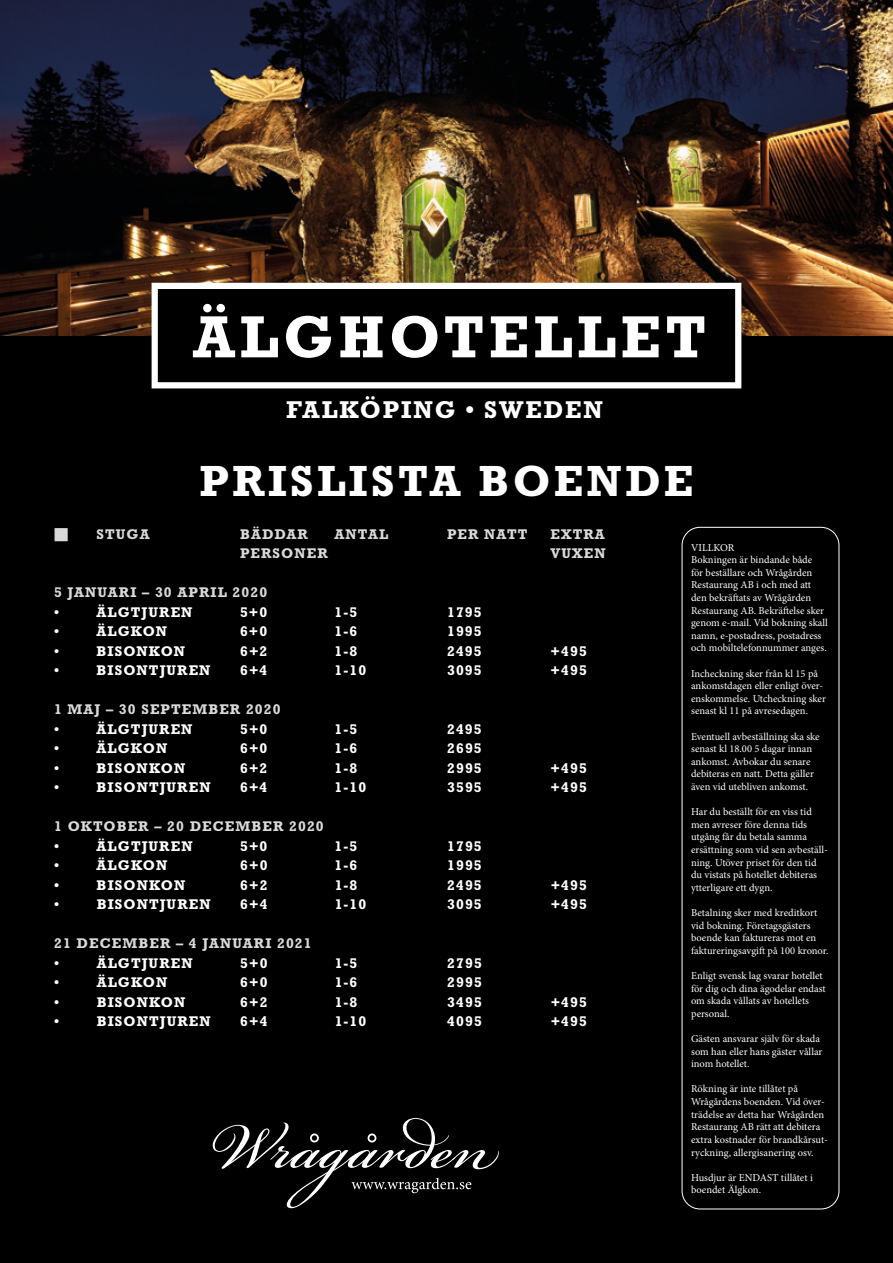
<style>
.page{position:relative;width:893px;height:1263px;background:#000}
.page>*{position:absolute;margin:0;border:0;box-sizing:border-box;transform-origin:0 0}
.t1{font:700 60.3px "Rockwell Std";letter-spacing:.075em;color:#fff}
.t2{font:700 44.25px "Rockwell Std";letter-spacing:.075em;color:#fff}
.t3{font:700 24.6px "Rockwell Std";letter-spacing:.075em;color:#fff}
.t4{font:700 14.25px "Rockwell Std";letter-spacing:.075em;color:#fff}
.t5{font:700 14.25px "Rockwell Std";letter-spacing:.075em;color:#dadada}
.t6{font:10.5px/12.6px "Minion Pro";color:#fff}
</style>
<div class="page">
<img style="left:0;top:0;width:893px;height:335px">
<svg style="left:213px;top:1118px;width:286px;height:90px"></svg>
<div style="left:152px;top:283px;width:589px;height:105px;background:#000;border:6px solid #fff"></div>
<div style="left:682px;top:527px;width:157px;height:682px;border:1px solid #fff;border-radius:18px"></div>
<h1 class="t1" style="left:193px;top:301px;width:515px">ÄLGHOTELLET</h1>
<h3 class="t3" style="left:286px;top:395px;width:318px">FALKÖPING • SWEDEN</h3>
<h2 class="t2" style="left:200px;top:455px;width:495px">PRISLISTA BOENDE</h2>
<h3 class="t5" style="left:54px;top:525px;width:97px">■ STUGA</h3>
<h3 class="t5" style="left:240px;top:525px;width:70px">BÄDDAR</h3>
<h3 class="t5" style="left:335px;top:525px;width:55px">ANTAL</h3>
<h3 class="t5" style="left:447px;top:525px;width:82px">PER NATT</h3>
<h3 class="t5" style="left:551px;top:525px;width:56px">EXTRA</h3>
<h3 class="t5" style="left:240px;top:545px;width:89px">PERSONER</h3>
<h3 class="t5" style="left:551px;top:545px;width:57px">VUXEN</h3>
<h3 class="t5" style="left:54px;top:584px;width:215px">5 JANUARI – 30 APRIL 2020</h3>
<h3 class="t4" style="left:54px;top:603px;width:7px">•</h3>
<h3 class="t4" style="left:97px;top:603px;width:97px">ÄLGTJUREN</h3>
<h3 class="t4" style="left:240px;top:603px;width:29px">5+0</h3>
<h3 class="t4" style="left:335px;top:603px;width:24px">1-5</h3>
<h3 class="t4" style="left:447px;top:603px;width:36px">1795</h3>
<h3 class="t4" style="left:54px;top:623px;width:7px">•</h3>
<h3 class="t4" style="left:97px;top:623px;width:72px">ÄLGKON</h3>
<h3 class="t4" style="left:240px;top:623px;width:29px">6+0</h3>
<h3 class="t4" style="left:335px;top:623px;width:24px">1-6</h3>
<h3 class="t4" style="left:447px;top:623px;width:36px">1995</h3>
<h3 class="t4" style="left:54px;top:642px;width:7px">•</h3>
<h3 class="t4" style="left:97px;top:642px;width:90px">BISONKON</h3>
<h3 class="t4" style="left:240px;top:642px;width:29px">6+2</h3>
<h3 class="t4" style="left:335px;top:642px;width:24px">1-8</h3>
<h3 class="t4" style="left:447px;top:642px;width:36px">2495</h3>
<h3 class="t4" style="left:551px;top:642px;width:38px">+495</h3>
<h3 class="t4" style="left:54px;top:662px;width:7px">•</h3>
<h3 class="t4" style="left:97px;top:662px;width:115px">BISONTJUREN</h3>
<h3 class="t4" style="left:240px;top:662px;width:29px">6+4</h3>
<h3 class="t4" style="left:335px;top:662px;width:33px">1-10</h3>
<h3 class="t4" style="left:447px;top:662px;width:36px">3095</h3>
<h3 class="t4" style="left:551px;top:662px;width:38px">+495</h3>
<h3 class="t5" style="left:54px;top:701px;width:228px">1 MAJ – 30 SEPTEMBER 2020</h3>
<h3 class="t4" style="left:54px;top:720px;width:7px">•</h3>
<h3 class="t4" style="left:97px;top:720px;width:97px">ÄLGTJUREN</h3>
<h3 class="t4" style="left:240px;top:720px;width:29px">5+0</h3>
<h3 class="t4" style="left:335px;top:720px;width:24px">1-5</h3>
<h3 class="t4" style="left:447px;top:720px;width:36px">2495</h3>
<h3 class="t4" style="left:54px;top:740px;width:7px">•</h3>
<h3 class="t4" style="left:97px;top:740px;width:72px">ÄLGKON</h3>
<h3 class="t4" style="left:240px;top:740px;width:29px">6+0</h3>
<h3 class="t4" style="left:335px;top:740px;width:24px">1-6</h3>
<h3 class="t4" style="left:447px;top:740px;width:36px">2695</h3>
<h3 class="t4" style="left:54px;top:759px;width:7px">•</h3>
<h3 class="t4" style="left:97px;top:759px;width:90px">BISONKON</h3>
<h3 class="t4" style="left:240px;top:759px;width:29px">6+2</h3>
<h3 class="t4" style="left:335px;top:759px;width:24px">1-8</h3>
<h3 class="t4" style="left:447px;top:759px;width:36px">2995</h3>
<h3 class="t4" style="left:551px;top:759px;width:38px">+495</h3>
<h3 class="t4" style="left:54px;top:779px;width:7px">•</h3>
<h3 class="t4" style="left:97px;top:779px;width:115px">BISONTJUREN</h3>
<h3 class="t4" style="left:240px;top:779px;width:29px">6+4</h3>
<h3 class="t4" style="left:335px;top:779px;width:33px">1-10</h3>
<h3 class="t4" style="left:447px;top:779px;width:36px">3595</h3>
<h3 class="t4" style="left:551px;top:779px;width:38px">+495</h3>
<h3 class="t5" style="left:54px;top:818px;width:271px">1 OKTOBER – 20 DECEMBER 2020</h3>
<h3 class="t4" style="left:54px;top:837px;width:7px">•</h3>
<h3 class="t4" style="left:97px;top:837px;width:97px">ÄLGTJUREN</h3>
<h3 class="t4" style="left:240px;top:837px;width:29px">5+0</h3>
<h3 class="t4" style="left:335px;top:837px;width:24px">1-5</h3>
<h3 class="t4" style="left:447px;top:837px;width:36px">1795</h3>
<h3 class="t4" style="left:54px;top:857px;width:7px">•</h3>
<h3 class="t4" style="left:97px;top:857px;width:72px">ÄLGKON</h3>
<h3 class="t4" style="left:240px;top:857px;width:29px">6+0</h3>
<h3 class="t4" style="left:335px;top:857px;width:24px">1-6</h3>
<h3 class="t4" style="left:447px;top:857px;width:36px">1995</h3>
<h3 class="t4" style="left:54px;top:876px;width:7px">•</h3>
<h3 class="t4" style="left:97px;top:876px;width:90px">BISONKON</h3>
<h3 class="t4" style="left:240px;top:876px;width:29px">6+2</h3>
<h3 class="t4" style="left:335px;top:876px;width:24px">1-8</h3>
<h3 class="t4" style="left:447px;top:876px;width:36px">2495</h3>
<h3 class="t4" style="left:551px;top:876px;width:38px">+495</h3>
<h3 class="t4" style="left:54px;top:896px;width:7px">•</h3>
<h3 class="t4" style="left:97px;top:896px;width:115px">BISONTJUREN</h3>
<h3 class="t4" style="left:240px;top:896px;width:29px">6+4</h3>
<h3 class="t4" style="left:335px;top:896px;width:33px">1-10</h3>
<h3 class="t4" style="left:447px;top:896px;width:36px">3095</h3>
<h3 class="t4" style="left:551px;top:896px;width:38px">+495</h3>
<h3 class="t5" style="left:54px;top:935px;width:259px">21 DECEMBER – 4 JANUARI 2021</h3>
<h3 class="t4" style="left:54px;top:954px;width:7px">•</h3>
<h3 class="t4" style="left:97px;top:954px;width:97px">ÄLGTJUREN</h3>
<h3 class="t4" style="left:240px;top:954px;width:29px">5+0</h3>
<h3 class="t4" style="left:335px;top:954px;width:24px">1-5</h3>
<h3 class="t4" style="left:447px;top:954px;width:36px">2795</h3>
<h3 class="t4" style="left:54px;top:974px;width:7px">•</h3>
<h3 class="t4" style="left:97px;top:974px;width:72px">ÄLGKON</h3>
<h3 class="t4" style="left:240px;top:974px;width:29px">6+0</h3>
<h3 class="t4" style="left:335px;top:974px;width:24px">1-6</h3>
<h3 class="t4" style="left:447px;top:974px;width:36px">2995</h3>
<h3 class="t4" style="left:54px;top:993px;width:7px">•</h3>
<h3 class="t4" style="left:97px;top:993px;width:90px">BISONKON</h3>
<h3 class="t4" style="left:240px;top:993px;width:29px">6+2</h3>
<h3 class="t4" style="left:335px;top:993px;width:24px">1-8</h3>
<h3 class="t4" style="left:447px;top:993px;width:36px">3495</h3>
<h3 class="t4" style="left:551px;top:993px;width:38px">+495</h3>
<h3 class="t4" style="left:54px;top:1013px;width:7px">•</h3>
<h3 class="t4" style="left:97px;top:1013px;width:116px">BISONTJUREN</h3>
<h3 class="t4" style="left:240px;top:1013px;width:29px">6+4</h3>
<h3 class="t4" style="left:335px;top:1013px;width:33px">1-10</h3>
<h3 class="t4" style="left:447px;top:1013px;width:36px">4095</h3>
<h3 class="t4" style="left:551px;top:1013px;width:38px">+495</h3>
<p class="t6" style="left:691px;top:541px;width:138px">VILLKOR<br>Bokningen är bindande både<br>för beställare och Wrågården<br>Restaurang AB i och med att den bekräftats av Wrågården<br>Restaurang AB. Bekräftelse sker genom e-mail. Vid bokning skall namn, e-postadress, postadress och mobiltelefonnummer anges.</p>
<p class="t6" style="left:691px;top:667px;width:136px">Incheckning sker från kl 15 på ankomstdagen eller enligt över&shy;enskommelse. Utcheckning sker senast kl 11 på avresedagen.</p>
<p class="t6" style="left:691px;top:730px;width:130px">Eventuell avbeställning ska ske senast kl 18.00 5 dagar innan ankomst. Avbokar du senare debiteras en natt. Detta gäller även vid utebliven ankomst.</p>
<p class="t6" style="left:691px;top:806px;width:138px">Har du beställt för en viss tid men avreser före denna tids utgång får du betala samma ersättning som vid sen avbeställ&shy;ning. Utöver priset för den tid du vistats på hotellet debiteras ytterligare ett dygn.</p>
<p class="t6" style="left:691px;top:906px;width:139px">Betalning sker med kreditkort vid bokning. Företagsgästers boende kan faktureras mot en faktureringsavgift på 100 kronor.</p>
<p class="t6" style="left:691px;top:969px;width:136px">Enligt svensk lag svarar hotellet för dig och dina ägodelar endast om skada vållats av hotellets personal.</p>
<p class="t6" style="left:691px;top:1032px;width:133px">Gästen ansvarar själv för skada som han eller hans gäster vållar inom hotellet.</p>
<p class="t6" style="left:691px;top:1083px;width:138px">Rökning är inte tillåtet på<br>Wrågårdens boenden. Vid över&shy;trädelse av detta har Wrågården<br>Restaurang AB rätt att debitera extra kostnader för brandkårsut&shy;ryckning, allergisanering osv.</p>
<p class="t6" style="left:691px;top:1171px;width:123px">Husdjur är ENDAST tillåtet i boendet Älgkon.</p>
</div>
